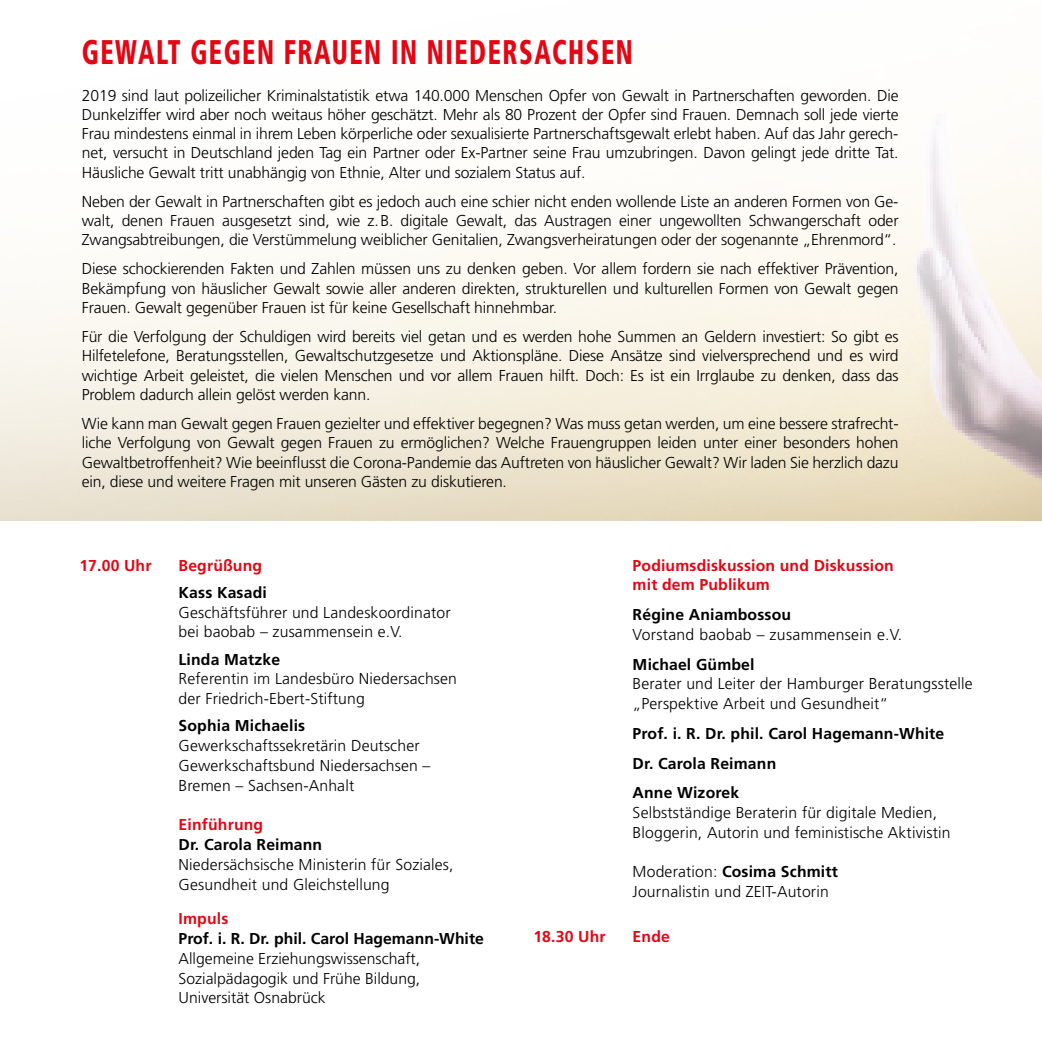
<style>
.page{position:relative;width:1042px;height:1042px;background:#fff}
.page>*{position:absolute;margin:0;border:0;box-sizing:border-box;transform-origin:0 0}
.t1{font:900 condensed 34.12px "Frutiger";letter-spacing:.06em;color:#e30613;scale:.75 1}
.t2{font:300 15.75px/19.2px "Frutiger";letter-spacing:.01em;color:#000}
.t3{font:700 15.75px/29.8px "Frutiger";letter-spacing:.01em;color:#000}
.t4{font:700 15.75px "Frutiger CE";letter-spacing:.01em;color:#000}
.t5{font:700 15.75px/19.8px "Frutiger";letter-spacing:.01em;color:#e30613}
.t6{font:700 15.75px "Frutiger CE";letter-spacing:.01em;color:#e30613}
.s1{font-family:"Frutiger";font-weight:300}
</style>
<div class="page">
<img style="left:0;top:136px;width:1042px;height:384px">
<h1 class="t1" style="left:82px;top:32px;width:736px">GEWALT GEGEN FRAUEN IN NIEDERSACHSEN</h1>
<p class="t2" style="left:82px;top:85px;width:818px;text-align:justify">2019 sind laut polizeilicher Kriminalstatistik etwa 140.000 Menschen Opfer von Gewalt in Partnerschaften geworden. Die Dunkelziffer wird aber noch weitaus höher geschätzt. Mehr als 80 Prozent der Opfer sind Frauen. Demnach soll jede vierte Frau mindestens einmal in ihrem Leben körperliche oder sexualisierte Partnerschaftsgewalt erlebt haben. Auf das Jahr gerech&shy;net, versucht in Deutschland jeden Tag ein Partner oder Ex-Partner seine Frau umzubringen. Davon gelingt jede dritte Tat.<br>Häusliche Gewalt tritt unabhängig von Ethnie, Alter und sozialem Status auf.</p>
<p class="t2" style="left:82px;top:192px;width:818px;text-align:justify">Neben der Gewalt in Partnerschaften gibt es jedoch auch eine schier nicht enden wollende Liste an anderen Formen von Ge&shy;walt, denen Frauen ausgesetzt sind, wie z.B. digitale Gewalt, das Austragen einer ungewollten Schwangerschaft oder Zwangsabtreibungen, die Verstümmelung weiblicher Genitalien, Zwangsverheiratungen oder der sogenannte „Ehrenmord“.</p>
<p class="t2" style="left:82px;top:259px;width:818px;text-align:justify">Diese schockierenden Fakten und Zahlen müssen uns zu denken geben. Vor allem fordern sie nach effektiver Prävention, Bekämpfung von häuslicher Gewalt sowie aller anderen direkten, strukturellen und kulturellen Formen von Gewalt gegen Frauen. Gewalt gegenüber Frauen ist für keine Gesellschaft hinnehmbar.</p>
<p class="t2" style="left:82px;top:327px;width:818px;text-align:justify">Für die Verfolgung der Schuldigen wird bereits viel getan und es werden hohe Summen an Geldern investiert: So gibt es Hilfetelefone, Beratungsstellen, Gewaltschutzgesetze und Aktionspläne. Diese Ansätze sind vielversprechend und es wird wichtige Arbeit geleistet, die vielen Menschen und vor allem Frauen hilft. Doch: Es ist ein Irrglaube zu denken, dass das Problem dadurch allein gelöst werden kann.</p>
<p class="t2" style="left:82px;top:414px;width:818px;text-align:justify">Wie kann man Gewalt gegen Frauen gezielter und effektiver begegnen? Was muss getan werden, um eine bessere strafrecht&shy;liche Verfolgung von Gewalt gegen Frauen zu ermöglichen? Welche Frauengruppen leiden unter einer besonders hohen Gewaltbetroffenheit? Wie beeinflusst die Corona-Pandemie das Auftreten von häuslicher Gewalt? Wir laden Sie herzlich dazu ein, diese und weitere Fragen mit unseren Gästen zu diskutieren.</p>
<p class="t6" style="left:79px;top:556px;width:74px">17.00 Uhr</p>
<p class="t6" style="left:179px;top:556px;width:85px">Begrüßung</p>
<p class="t3" style="left:179px;top:577px;width:90px">Kass Kasadi</p>
<p class="t2" style="left:179px;top:602px;width:274px;line-height:19.8px">Geschäftsführer und Landeskoordinator bei baobab – zusammensein e.V.</p>
<p class="t3" style="left:179px;top:644px;width:103px">Linda Matzke</p>
<p class="t2" style="left:179px;top:669px;width:280px;line-height:19.8px">Referentin im Landesbüro Niedersachsen der Friedrich-Ebert-Stiftung</p>
<p class="t3" style="left:179px;top:711px;width:128px">Sophia Michaelis</p>
<p class="t2" style="left:179px;top:736px;width:253px;line-height:19.8px">Gewerkschaftssekretärin Deutscher<br>Gewerkschaftsbund Niedersachsen –<br>Bremen – Sachsen-Anhalt</p>
<p class="t5" style="left:179px;top:815px;width:86px">Einführung</p>
<p class="t3" style="left:179px;top:829px;width:145px">Dr. Carola Reimann</p>
<p class="t2" style="left:179px;top:854px;width:276px;line-height:19.8px">Niedersächsische Ministerin für Soziales,<br>Gesundheit und Gleichstellung</p>
<p class="t5" style="left:179px;top:909px;width:51px">Impuls</p>
<p class="t4" style="left:179px;top:929px;width:307px">Prof. i. R. Dr. phil. Carol Hagemann-White</p>
<p class="t2" style="left:179px;top:948px;width:243px;line-height:19.8px;text-align:justify">Allgemeine Erziehungswissenschaft, Sozialpädagogik und Frühe Bildung, Universität Osnabrück</p>
<p class="t5" style="left:632px;top:555px;width:263px">Podiumsdiskussion und Diskussion mit dem Publikum</p>
<p class="t4" style="left:632px;top:605px;width:160px">Régine Aniambossou</p>
<p class="t2" style="left:632px;top:625px;width:271px">Vorstand baobab – zusammensein e.V.</p>
<p class="t3" style="left:632px;top:649px;width:123px">Michael Gümbel</p>
<p class="t2" style="left:632px;top:674px;width:341px;line-height:19.8px">Berater und Leiter der Hamburger Beratungsstelle „Perspektive Arbeit und Gesundheit“</p>
<p class="t3" style="left:632px;top:718px;width:313px">Prof. i. R. Dr. phil. Carol Hagemann-White<br>Dr. Carola Reimann<br>Anne Wizorek</p>
<p class="t2" style="left:632px;top:802px;width:319px;line-height:19.8px">Selbstständige Beraterin für digitale Medien,<br>Bloggerin, Autorin und feministische Aktivistin</p>
<p class="t4" style="left:632px;top:862px;width:207px"><span class="s1">Moderation:</span> Cosima Schmitt</p>
<p class="t2" style="left:632px;top:882px;width:198px">Journalistin und ZEIT-Autorin</p>
<p class="t5" style="left:533px;top:926px;width:74px">18.30 Uhr</p>
<p class="t5" style="left:632px;top:926px;width:39px">Ende</p>
</div>
